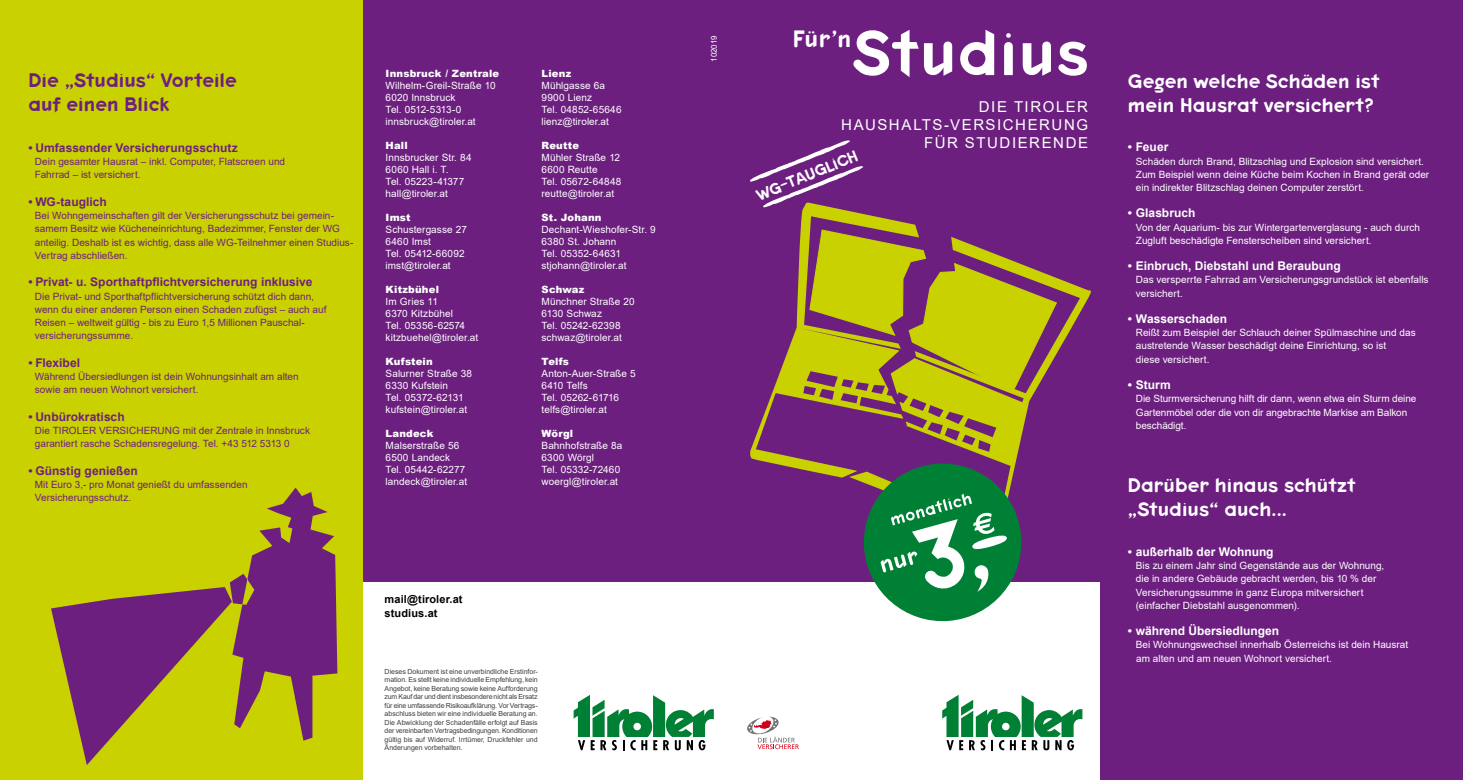
<style>
.page{position:relative;width:1463px;height:780px;background:#fff}
.page>*{position:absolute;margin:0;border:0;box-sizing:border-box;transform-origin:0 0}
.t1{font:64px "Keedy Sans Reg";letter-spacing:.02em;color:#fff}
.t2{font:24px "Keedy Sans Reg";color:#fff}
.t3{font:20px/24px "Keedy Sans Reg";letter-spacing:.005em;color:#fff}
.t4{font:20px/24px "Keedy Sans Reg";color:#6d1f80}
.t5{font:16.2px "Keedy Sans Reg";color:#fff}
.t6{font:15px/18px "Arial";letter-spacing:.105em;color:#fff;text-align:right}
.t7{font:700 12px "Arial";letter-spacing:.005em;color:#6d1f80}
.t8{font:700 12px "Arial";color:#fff}
.t9{font:700 11px/13.2px "Arial";letter-spacing:.01em;color:#000}
.t10{font:10px/12px "Arial";letter-spacing:.005em;color:#fff}
.t11{font:10px/13.2px "Arial";letter-spacing:.005em;color:#6d1f80}
.t12{font:900 10px "Arial";letter-spacing:.015em;color:#fff}
.t13{font:8px "Arial";color:#fff}
.t14{font:7px/8.5px "Arial";letter-spacing:-.005em;color:#3e3d40;text-align:justify}
</style>
<div class="page">
<div style="left:360px;top:0;width:743px;height:581px;background:#6d1f80"></div>
<div style="left:1100px;top:0;width:363px;height:780px;background:#6d1f80"></div>
<div style="left:0;top:0;width:363px;height:780px;background:#c9d200"></div>
<svg style="left:750px;top:207px;width:167px;height:270px"></svg>
<svg style="left:849px;top:278px;width:242px;height:203px"></svg>
<svg style="left:809px;top:229px;width:249px;height:164px"></svg>
<svg style="left:942px;top:695px;width:140px;height:55px"></svg>
<svg style="left:860px;top:460px;width:164px;height:162px"></svg>
<svg style="left:51px;top:487px;width:286px;height:278px"></svg>
<svg style="left:750px;top:140px;width:113px;height:67px"></svg>
<svg style="left:574px;top:695px;width:140px;height:55px"></svg>
<svg style="left:747px;top:716px;width:52px;height:33px"></svg>
<h3 class="t4" style="left:28px;top:68px;width:210px">Die „Studius“ Vorteile auf einen Blick</h3>
<p class="t7" style="left:28px;top:139px;width:211px">• Umfassender Versicherungsschutz</p>
<p class="t11" style="left:35px;top:155px;width:252px">Dein gesamter Hausrat – inkl. Computer, Flatscreen und<br>Fahrrad – ist versichert.</p>
<p class="t7" style="left:28px;top:193px;width:80px">• WG-tauglich</p>
<p class="t11" style="left:35px;top:209px;width:320px">Bei Wohngemeinschaften gilt der Versicherungsschutz bei gemein&shy;samem Besitz wie Kücheneinrichtung, Badezimmer, Fenster der WG anteilig. Deshalb ist es wichtig, dass alle WG-Teilnehmer einen Studius-Vertrag abschließen.</p>
<p class="t7" style="left:28px;top:274px;width:286px">• Privat- u. Sporthaftpflichtversicherung inklusive</p>
<p class="t11" style="left:35px;top:289px;width:293px">Die Privat- und Sporthaftpflichtversicherung schützt dich dann, wenn du einer anderen Person einen Schaden zufügst – auch auf Reisen – weltweit gültig - bis zu Euro 1,5 Millionen Pauschal&shy;versicherungssumme.</p>
<p class="t7" style="left:28px;top:354px;width:53px">• Flexibel</p>
<p class="t11" style="left:35px;top:370px;width:265px">Während Übersiedlungen ist dein Wohnungsinhalt am alten sowie am neuen Wohnort versichert.</p>
<p class="t7" style="left:28px;top:408px;width:98px">• Unbürokratisch</p>
<p class="t11" style="left:35px;top:424px;width:277px">Die TIROLER VERSICHERUNG mit der Zentrale in Innsbruck garantiert rasche Schadensregelung. Tel. +43 512 5313 0</p>
<p class="t7" style="left:28px;top:462px;width:111px">• Günstig genießen</p>
<p class="t11" style="left:35px;top:478px;width:214px">Mit Euro 3,- pro Monat genießt du umfassenden<br>Versicherungsschutz.</p>
<p class="t12" style="left:386px;top:66px;width:115px">Innsbruck / Zentrale</p>
<p class="t10" style="left:386px;top:79px;width:112px">Wilhelm-Greil-Straße 10<br>6020 Innsbruck<br>Tel. 0512-5313-0 innsbruck@tiroler.at</p>
<p class="t12" style="left:386px;top:138px;width:24px">Hall</p>
<p class="t10" style="left:386px;top:151px;width:87px">Innsbrucker Str. 84<br>6060 Hall i. T.<br>Tel. 05223-41377 hall@tiroler.at</p>
<p class="t12" style="left:386px;top:210px;width:26px">Imst</p>
<p class="t10" style="left:386px;top:223px;width:83px">Schustergasse 27<br>6460 Imst<br>Tel. 05412-66092 imst@tiroler.at</p>
<p class="t12" style="left:386px;top:282px;width:55px">Kitzbühel</p>
<p class="t10" style="left:386px;top:295px;width:94px">Im Gries 11<br>6370 Kitzbühel<br>Tel. 05356-62574 kitzbuehel@tiroler.at</p>
<p class="t12" style="left:386px;top:354px;width:49px">Kufstein</p>
<p class="t10" style="left:386px;top:367px;width:88px">Salurner Straße 38<br>6330 Kufstein<br>Tel. 05372-62131 kufstein@tiroler.at</p>
<p class="t12" style="left:386px;top:426px;width:49px">Landeck</p>
<p class="t10" style="left:386px;top:439px;width:83px">Malserstraße 56<br>6500 Landeck<br>Tel. 05442-62277 landeck@tiroler.at</p>
<p class="t12" style="left:541px;top:66px;width:31px">Lienz</p>
<p class="t10" style="left:541px;top:79px;width:82px">Mühlgasse 6a<br>9900 Lienz<br>Tel. 04852-65646 lienz@tiroler.at</p>
<p class="t12" style="left:541px;top:138px;width:39px">Reutte</p>
<p class="t10" style="left:541px;top:151px;width:81px">Mühler Straße 12<br>6600 Reutte<br>Tel. 05672-64848 reutte@tiroler.at</p>
<p class="t12" style="left:541px;top:210px;width:62px">St. Johann</p>
<p class="t10" style="left:541px;top:223px;width:116px">Dechant-Wieshofer-Str. 9<br>6380 St. Johann<br>Tel. 05352-64631 stjohann@tiroler.at</p>
<p class="t12" style="left:541px;top:282px;width:44px">Schwaz</p>
<p class="t10" style="left:541px;top:295px;width:95px">Münchner Straße 20<br>6130 Schwaz<br>Tel. 05242-62398 schwaz@tiroler.at</p>
<p class="t12" style="left:541px;top:354px;width:29px">Telfs</p>
<p class="t10" style="left:541px;top:367px;width:96px">Anton-Auer-Straße 5<br>6410 Telfs<br>Tel. 05262-61716 telfs@tiroler.at</p>
<p class="t12" style="left:541px;top:426px;width:33px">Wörgl</p>
<p class="t10" style="left:541px;top:439px;width:82px">Bahnhofstraße 8a<br>6300 Wörgl<br>Tel. 05332-72460 woergl@tiroler.at</p>
<p class="t9" style="left:385px;top:593px;width:79px">mail@tiroler.at studius.at</p>
<p class="t14" style="left:385px;top:667px;width:155px">Dieses Dokument ist eine unverbindliche Erstinfor&shy;mation. Es stellt keine individuelle Empfehlung, kein Angebot, keine Beratung sowie keine Aufforderung zum Kauf dar und dient insbesondere nicht als Ersatz für eine umfassende Risikoaufklärung. Vor Vertrags&shy;abschluss bieten wir eine individuelle Beratung an.<br>Die Abwicklung der Schadenfälle erfolgt auf Basis der vereinbarten Vertragsbedingungen. Konditionen gültig bis auf Widerruf. Irrtümer, Druckfehler und Änderungen vorbehalten.</p>
<p class="t13" style="left:708px;top:62px;width:28px;rotate:-90deg">102019</p>
<h2 class="t2" style="left:793px;top:25px;width:60px">Für’n</h2>
<h1 class="t1" style="left:853px;top:16px;width:237px">Studius</h1>
<h3 class="t6" style="left:841px;top:98px;width:248px">DIE TIROLER<br>HAUSHALTS-VERSICHERUNG<br>FÜR STUDIERENDE</h3>
<h3 class="t5" style="left:754px;top:187px;width:109px;rotate:-22deg">WG-TAUGLICH</h3>
<h3 class="t3" style="left:1128px;top:69px;width:253px">Gegen welche Schäden ist mein Hausrat versichert?</h3>
<p class="t8" style="left:1128px;top:139px;width:42px">• Feuer</p>
<p class="t10" style="left:1136px;top:154px;width:295px;line-height:13.2px">Schäden durch Brand, Blitzschlag und Explosion sind versichert.<br>Zum Beispiel wenn deine Küche beim Kochen in Brand gerät oder ein indirekter Blitzschlag deinen Computer zerstört.</p>
<p class="t8" style="left:1128px;top:205px;width:69px">• Glasbruch</p>
<p class="t10" style="left:1136px;top:220px;width:286px;line-height:13.2px">Von der Aquarium- bis zur Wintergartenverglasung - auch durch<br>Zugluft beschädigte Fensterscheiben sind versichert.</p>
<p class="t8" style="left:1128px;top:257px;width:214px">• Einbruch, Diebstahl und Beraubung</p>
<p class="t10" style="left:1136px;top:273px;width:294px;line-height:13.2px">Das versperrte Fahrrad am Versicherungsgrundstück ist ebenfalls versichert.</p>
<p class="t8" style="left:1128px;top:310px;width:101px">• Wasserschaden</p>
<p class="t10" style="left:1136px;top:326px;width:281px;line-height:13.2px">Reißt zum Beispiel der Schlauch deiner Spülmaschine und das austretende Wasser beschädigt deine Einrichtung, so ist<br>diese versichert.</p>
<p class="t8" style="left:1128px;top:376px;width:44px">• Sturm</p>
<p class="t10" style="left:1136px;top:392px;width:282px;line-height:13.2px">Die Sturmversicherung hilft dir dann, wenn etwa ein Sturm deine<br>Gartenmöbel oder die von dir angebrachte Markise am Balkon beschädigt.</p>
<h3 class="t3" style="left:1128px;top:473px;width:229px">Darüber hinaus schützt „Studius“ auch...</h3>
<p class="t8" style="left:1128px;top:543px;width:147px">• außerhalb der Wohnung</p>
<p class="t10" style="left:1136px;top:559px;width:250px;line-height:13.2px">Bis zu einem Jahr sind Gegenstände aus der Wohnung, die in andere Gebäude gebracht werden, bis 10 % der Versicherungssumme in ganz Europa mitversichert (einfacher Diebstahl ausgenommen).</p>
<p class="t8" style="left:1128px;top:622px;width:153px">• während Übersiedlungen</p>
<p class="t10" style="left:1136px;top:638px;width:274px;line-height:13.2px">Bei Wohnungswechsel innerhalb Österreichs ist dein Hausrat am alten und am neuen Wohnort versichert.</p>
</div>
